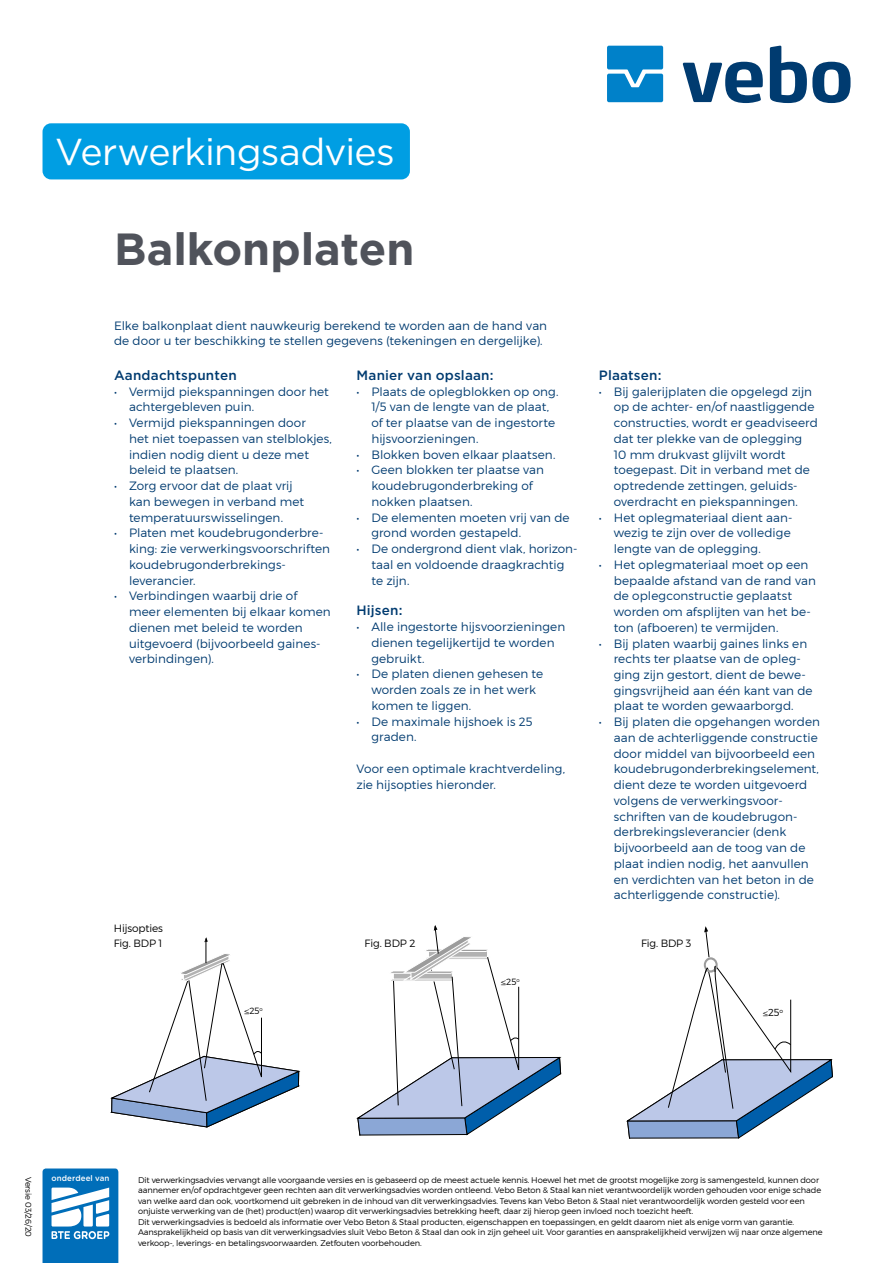
<style>
.page{position:relative;width:893px;height:1263px;background:#fff}
.page>*{position:absolute;margin:0;border:0;box-sizing:border-box;transform-origin:0 0}
.t1{font:700 45px "Gotham";letter-spacing:-.005em;color:#50535b}
.t2{font:37.5px "Gotham";letter-spacing:-.02em;color:#fff}
.t3{font:500 13.5px "Gotham";letter-spacing:.015em;color:#003b70}
.t4{font:300 12px/15.8px "Montserrat";letter-spacing:.005em;color:#003b70}
.t5{font:300 10.5px/14.7px "Montserrat";letter-spacing:-.01em;color:#000}
.t6{font:300 10.2px "Montserrat";color:#000}
.t7{font:300 9px "Montserrat";color:#000}
.t8{font:300 8.25px/10.5px "Montserrat";letter-spacing:-.01em;color:#000}
.t9{font:500 8.25px "Gotham Rounded";letter-spacing:.01em;color:#fff}
.t10{font:300 5.85px "Montserrat";color:#000}
.s1{font-family:"Helvetica Neue"}
.s2{font-family:"Helvetica Neue";font-size:9px}
</style>
<div class="page">
<svg style="left:683px;top:62px;width:80px;height:41px"></svg>
<svg style="left:770px;top:46px;width:80px;height:57px"></svg>
<svg style="left:607px;top:46px;width:56px;height:56px;background:#198dce"></svg>
<svg style="left:43px;top:1168px;width:75px;height:95px"></svg>
<div style="left:43px;top:123px;width:367px;height:56px;background:#009ee3;border-radius:9px"></div>
<svg style="left:111px;top:937px;width:189px;height:190px"></svg>
<svg style="left:357px;top:925px;width:204px;height:211px"></svg>
<svg style="left:627px;top:926px;width:206px;height:213px"></svg>
<h2 class="t2" style="left:55px;top:127px;width:341px">Verwerkingsadvies</h2>
<h1 class="t1" style="left:114px;top:219px;width:302px">Balkonplaten</h1>
<p class="t4" style="left:114px;top:317px;width:435px">Elke balkonplaat dient nauwkeurig berekend te worden aan de hand van de door u ter beschikking te stellen gegevens (tekeningen en dergelijke).</p>
<p class="t3" style="left:114px;top:366px;width:124px">Aandachtspunten</p>
<p class="t4" style="left:129px;top:383px;width:201px;text-indent:-15px">• Vermijd piekspanningen door het achtergebleven puin.</p>
<p class="t4" style="left:129px;top:415px;width:204px;text-indent:-15px">• Vermijd piekspanningen door<br>het niet toepassen van stelblokjes, indien nodig dient u deze met beleid te plaatsen.</p>
<p class="t4" style="left:129px;top:478px;width:177px;text-indent:-15px">• Zorg ervoor dat de plaat vrij kan bewegen in verband met temperatuurswisselingen.</p>
<p class="t4" style="left:129px;top:525px;width:203px;text-indent:-15px">• Platen met koudebrugonderbre&shy;king: zie verwerkingsvoorschriften koudebrugonderbrekings&shy;leverancier.</p>
<p class="t4" style="left:129px;top:588px;width:203px;text-indent:-15px">• Verbindingen waarbij drie of meer elementen bij elkaar komen dienen met beleid te worden uitgevoerd (bijvoorbeeld gaines&shy;verbindingen).</p>
<p class="t3" style="left:356px;top:366px;width:139px">Manier van opslaan:</p>
<p class="t4" style="left:371px;top:383px;width:189px;text-indent:-15px">• Plaats de oplegblokken op ong.<br>1/5 van de lengte van de plaat, of ter plaatse van de ingestorte hijsvoorzieningen.</p>
<p class="t4" style="left:356px;top:446px;width:200px">• Blokken boven elkaar plaatsen.</p>
<p class="t4" style="left:371px;top:462px;width:174px;text-indent:-15px">• Geen blokken ter plaatse van koudebrugonderbreking of nokken plaatsen.</p>
<p class="t4" style="left:371px;top:509px;width:200px;text-indent:-15px">• De elementen moeten vrij van de grond worden gestapeld.</p>
<p class="t4" style="left:371px;top:541px;width:208px;text-indent:-15px">• De ondergrond dient vlak, horizon&shy;taal en voldoende draagkrachtig te zijn.</p>
<p class="t3" style="left:356px;top:602px;width:48px">Hijsen:</p>
<p class="t4" style="left:371px;top:619px;width:195px;text-indent:-15px">• Alle ingestorte hijsvoorzieningen dienen tegelijkertijd te worden gebruikt.</p>
<p class="t4" style="left:371px;top:666px;width:173px;text-indent:-15px">• De platen dienen gehesen te worden zoals ze in het werk komen te liggen.</p>
<p class="t4" style="left:371px;top:713px;width:163px;text-indent:-15px">• De maximale hijshoek is 25 graden.</p>
<p class="t4" style="left:356px;top:760px;width:210px">Voor een optimale krachtverdeling, zie hijsopties hieronder.</p>
<p class="t3" style="left:599px;top:366px;width:64px">Plaatsen:</p>
<p class="t4" style="left:614px;top:383px;width:206px;text-indent:-15px">• Bij galerijplaten die opgelegd zijn op de achter- en/of naastliggende constructies, wordt er geadviseerd dat ter plekke van de oplegging<br>10 mm drukvast glijvilt wordt toegepast. Dit in verband met de optredende zettingen, geluids&shy;overdracht en piekspanningen.</p>
<p class="t4" style="left:614px;top:509px;width:180px;text-indent:-15px">• Het oplegmateriaal dient aan&shy;wezig te zijn over de volledige lengte van de oplegging.</p>
<p class="t4" style="left:614px;top:556px;width:204px;text-indent:-15px">• Het oplegmateriaal moet op een bepaalde afstand van de rand van de oplegconstructie geplaatst worden om afsplijten van het be&shy;ton (afboeren) te vermijden.</p>
<p class="t4" style="left:614px;top:635px;width:200px;text-indent:-15px">• Bij platen waarbij gaines links en rechts ter plaatse van de opleg&shy;ging zijn gestort, dient de bewe&shy;gingsvrijheid aan één kant van de plaat te worden gewaarborgd.</p>
<p class="t4" style="left:614px;top:714px;width:208px;text-indent:-15px">• Bij platen die opgehangen worden aan de achterliggende constructie door middel van bijvoorbeeld een koudebrugonderbrekingselement, dient deze te worden uitgevoerd volgens de verwerkingsvoor&shy;schriften van de koudebrugon&shy;derbrekingsleverancier (denk bijvoorbeeld aan de toog van de plaat indien nodig, het aanvullen en verdichten van het beton in de achterliggende constructie).</p>
<p class="t5" style="left:114px;top:920px;width:51px">Hijsopties<br>Fig. BDP 1</p>
<p class="t5" style="left:365px;top:935px;width:52px">Fig. BDP 2</p>
<p class="t5" style="left:641px;top:935px;width:52px">Fig. BDP 3</p>
<p class="t7" style="left:501px;top:976px;width:20px"><span class="s1">≤</span>25<sup>o</sup></p>
<p class="t7" style="left:244px;top:1005px;width:20px"><span class="s1">≤</span>25<sup>o</sup></p>
<p class="t10" style="left:779px;top:1007px;width:5px">o</p>
<p class="t6" style="left:763px;top:1006px;width:18px"><span class="s2">≤</span>25</p>
<p class="t8" style="left:34px;top:1177px;width:62px;rotate:90deg">Versie 03/26/20</p>
<p class="t9" style="left:52px;top:1172px;width:59px">onderdeel van</p>
<p class="t8" style="left:138px;top:1174px;width:686px">Dit verwerkingsadvies vervangt alle voorgaande versies en is gebaseerd op de meest actuele kennis. Hoewel het met de grootst mogelijke zorg is samengesteld, kunnen door aannemer en/of opdrachtgever geen rechten aan dit verwerkingsadvies worden ontleend. Vebo Beton &amp; Staal kan niet verantwoordelijk worden gehouden voor enige schade van welke aard dan ook, voortkomend uit gebreken in de inhoud van dit verwerkingsadvies. Tevens kan Vebo Beton &amp; Staal niet verantwoordelijk worden gesteld voor een onjuiste verwerking van de (het) product(en) waarop dit verwerkingsadvies betrekking heeft, daar zij hierop geen invloed noch toezicht heeft.<br>Dit verwerkingsadvies is bedoeld als informatie over Vebo Beton &amp; Staal producten, eigenschappen en toepassingen, en geldt daarom niet als enige vorm van garantie.<br>Aansprakelijkheid op basis van dit verwerkingsadvies sluit Vebo Beton &amp; Staal dan ook in zijn geheel uit. Voor garanties en aansprakelijkheid verwijzen wij naar onze algemene verkoop-, leverings- en betalingsvoorwaarden. Zetfouten voorbehouden.</p>
</div>
